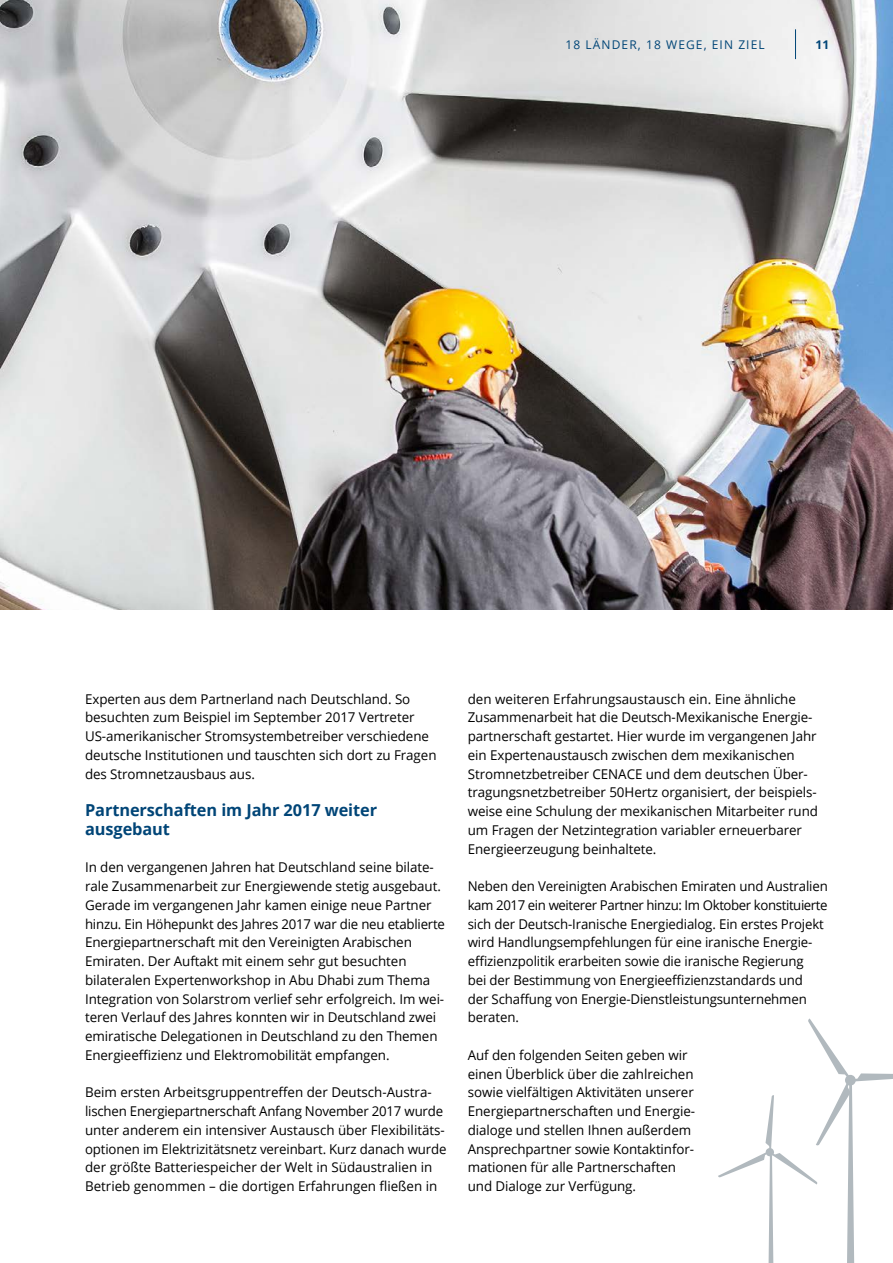
<style>
.page{position:relative;width:893px;height:1263px;background:#fff}
.page>*{position:absolute;margin:0;border:0;box-sizing:border-box;transform-origin:0 0}
.t1{font:700 16.5px/18.8px "Open Sans";letter-spacing:-.005em;color:#004577}
.t2{font:13.5px/18.8px "Open Sans";letter-spacing:-.005em;color:#000}
.t3{font:12px "Open Sans";letter-spacing:.09em;color:#004577}
.t4{font:700 12px "Open Sans";color:#004577}
</style>
<div class="page">
<img style="left:0;top:0;width:893px;height:610px">
<svg style="left:718px;top:1018px;width:175px;height:245px"></svg>
<div style="left:845px;top:1075px;width:11px;height:10px;background:#b1b9be;border-radius:50%"></div>
<hr style="left:795px;top:29px;width:1px;height:30px;background:#004577">
<p class="t3" style="left:566px;top:36px;width:201px">18 LÄNDER, 18 WEGE, EIN ZIEL</p>
<p class="t4" style="left:815px;top:36px;width:15px">11</p>
<p class="t2" style="left:85px;top:689px;width:353px">Experten aus dem Partnerland nach Deutschland. So besuchten zum Beispiel im September 2017 Vertreter US-amerikanischer Stromsystembetreiber verschiedene deutsche Institutionen und tauschten sich dort zu Fragen des Stromnetzausbaus aus.</p>
<p class="t1" style="left:85px;top:800px;width:294px">Partnerschaften im Jahr 2017 weiter ausgebaut</p>
<p class="t2" style="left:85px;top:858px;width:361px">In den vergangenen Jahren hat Deutschland seine bilate&shy;rale Zusammenarbeit zur Energiewende stetig ausgebaut.<br>Gerade im vergangenen Jahr kamen einige neue Partner hinzu. Ein Höhepunkt des Jahres 2017 war die neu etablierte Energiepartnerschaft mit den Vereinigten Arabischen Emiraten. Der Auftakt mit einem sehr gut besuchten bilateralen Expertenworkshop in Abu Dhabi zum Thema Integration von Solarstrom verlief sehr erfolgreich. Im wei&shy;teren Verlauf des Jahres konnten wir in Deutschland zwei emiratische Delegationen in Deutschland zu den Themen Energieeffizienz und Elektromobilität empfangen.</p>
<p class="t2" style="left:85px;top:1083px;width:363px">Beim ersten Arbeitsgruppentreffen der Deutsch-Austra&shy;lischen Energiepartnerschaft Anfang November 2017 wurde unter anderem ein intensiver Austausch über Flexibilitäts&shy;optionen im Elektrizitätsnetz vereinbart. Kurz danach wurde der größte Batteriespeicher der Welt in Südaustralien in Betrieb genommen – die dortigen Erfahrungen fließen in</p>
<p class="t2" style="left:468px;top:689px;width:352px">den weiteren Erfahrungsaustausch ein. Eine ähnliche Zusammenarbeit hat die Deutsch-Mexikanische Energie&shy;partnerschaft gestartet. Hier wurde im vergangenen Jahr ein Expertenaustausch zwischen dem mexikanischen Stromnetzbetreiber CENACE und dem deutschen Über&shy;tragungsnetzbetreiber 50Hertz organisiert, der beispiels&shy;weise eine Schulung der mexikanischen Mitarbeiter rund um Fragen der Netzintegration variabler erneuerbarer Energieerzeugung beinhaltete.</p>
<p class="t2" style="left:468px;top:876px;width:362px">Neben den Vereinigten Arabischen Emiraten und Australien kam 2017 ein weiterer Partner hinzu: Im Oktober konstituierte sich der Deutsch-Iranische Energiedialog. Ein erstes Projekt wird Handlungsempfehlungen für eine iranische Energie&shy;effizienzpolitik erarbeiten sowie die iranische Regierung<br>bei der Bestimmung von Energieeffizienzstandards und<br>der Schaffung von Energie-Dienstleistungsunternehmen beraten.</p>
<p class="t2" style="left:468px;top:1045px;width:228px">Auf den folgenden Seiten geben wir einen Überblick über die zahlreichen sowie vielfältigen Aktivitäten unserer Energiepartnerschaften und Energie&shy;dialoge und stellen Ihnen außerdem Ansprechpartner sowie Kontaktinfor&shy;mationen für alle Partnerschaften und Dialoge zur Verfügung.</p>
</div>
